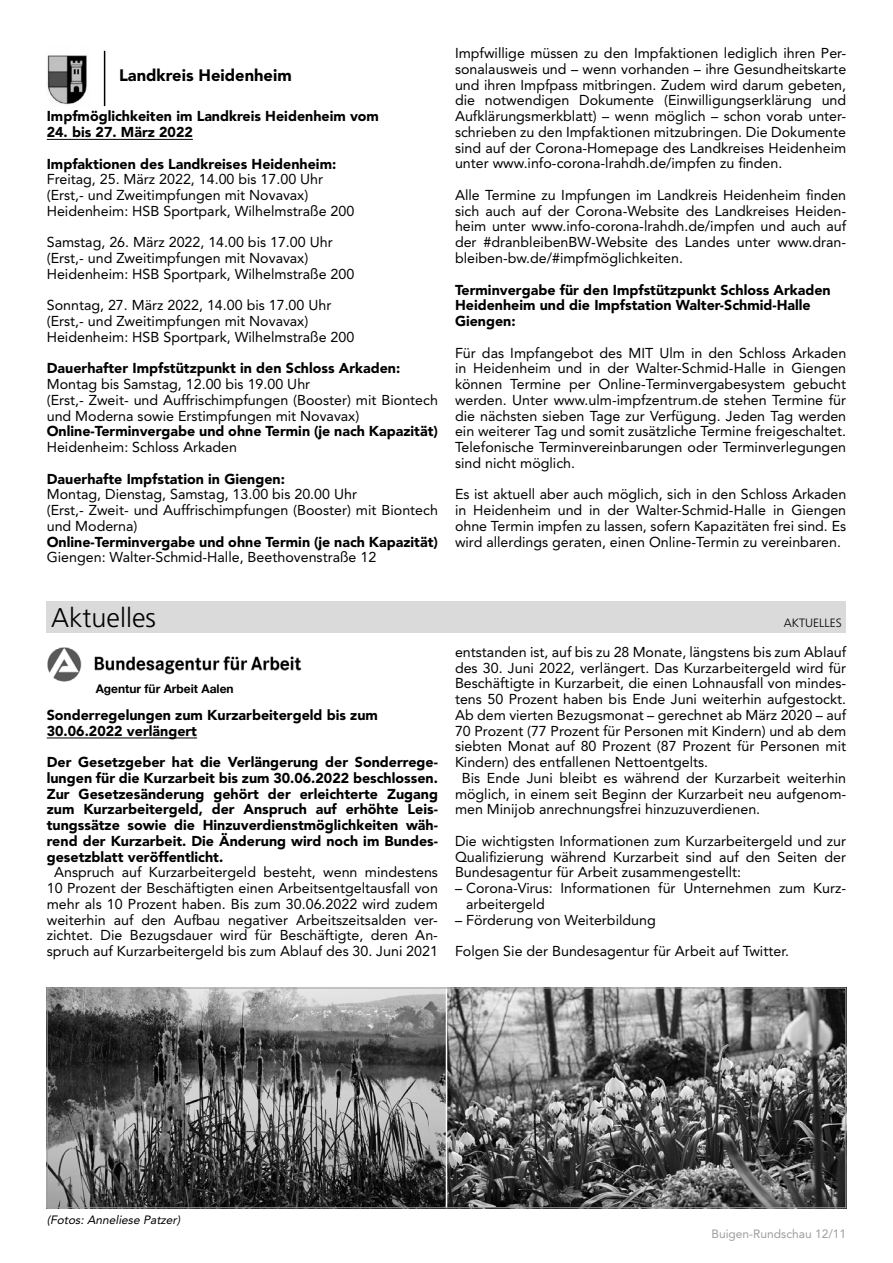
<style>
.page{position:relative;width:893px;height:1263px;background:#fff}
.page>*{position:absolute;margin:0;border:0;box-sizing:border-box;transform-origin:0 0}
.t1{font:300 27px "Frutiger";color:#000}
.t2{font:900 16.5px "Avenir";color:#000}
.t3{font:14.25px/15.8px "Avenir";color:#000}
.t4{font:900 14.25px/15.8px "Avenir";color:#000}
.t5{font:italic 12px "Avenir";color:#000}
.t6{font:12px "Avenir";color:#9d9d9c}
.t7{font:700 12px "Helvetica Neue";color:#000}
.t8{font:300 12px "Frutiger";color:#000}
</style>
<div class="page">
<img style="left:47px;top:55px;width:40px;height:50px">
<hr style="left:104px;top:51px;width:1px;height:55px;background:#000">
<hr style="left:47px;top:139px;width:146px;height:1px;background:#000">
<div style="left:47px;top:601px;width:799px;height:32px;background:#dadada"></div>
<img style="left:47px;top:647px;width:255px;height:35px">
<hr style="left:47px;top:738px;width:150px;height:1px;background:#000">
<img style="left:49px;top:990px;width:795px;height:216px">
<hr style="left:446px;top:988px;width:1px;height:220px;background:#fff">
<div style="left:47px;top:988px;width:799px;height:220px;border:1px solid #9d9d9c"></div>
<p class="t2" style="left:119px;top:65px;width:174px">Landkreis Heidenheim</p>
<p class="t4" style="left:47px;top:108px;width:334px">Impfmöglichkeiten im Landkreis Heidenheim vom</p>
<p class="t4" style="left:47px;top:124px;width:148px">24. bis 27. März 2022</p>
<p class="t4" style="left:47px;top:156px;width:291px">Impfaktionen des Landkreises Heidenheim:</p>
<p class="t3" style="left:47px;top:171px;width:309px">Freitag, 25. März 2022, 14.00 bis 17.00 Uhr (Erst,- und Zweitimpfungen mit Novavax)<br>Heidenheim: HSB Sportpark, Wilhelmstraße 200</p>
<p class="t3" style="left:47px;top:234px;width:309px">Samstag, 26. März 2022, 14.00 bis 17.00 Uhr (Erst,- und Zweitimpfungen mit Novavax)<br>Heidenheim: HSB Sportpark, Wilhelmstraße 200</p>
<p class="t3" style="left:47px;top:297px;width:309px">Sonntag, 27. März 2022, 14.00 bis 17.00 Uhr (Erst,- und Zweitimpfungen mit Novavax)<br>Heidenheim: HSB Sportpark, Wilhelmstraße 200</p>
<p class="t4" style="left:47px;top:360px;width:355px">Dauerhafter Impfstützpunkt in den Schloss Arkaden:</p>
<p class="t3" style="left:47px;top:376px;width:393px">Montag bis Samstag, 12.00 bis 19.00 Uhr<br>(Erst,- Zweit- und Auffrischimpfungen (Booster) mit Biontech und Moderna sowie Erstimpfungen mit Novavax)</p>
<p class="t4" style="left:47px;top:423px;width:393px">Online-Terminvergabe und ohne Termin (je nach Kapazität)</p>
<p class="t3" style="left:47px;top:439px;width:192px">Heidenheim: Schloss Arkaden</p>
<p class="t4" style="left:47px;top:471px;width:240px">Dauerhafte Impfstation in Giengen:</p>
<p class="t3" style="left:47px;top:486px;width:393px">Montag, Dienstag, Samstag, 13.00 bis 20.00 Uhr<br>(Erst,- Zweit- und Auffrischimpfungen (Booster) mit Biontech und Moderna)</p>
<p class="t4" style="left:47px;top:534px;width:393px">Online-Terminvergabe und ohne Termin (je nach Kapazität)</p>
<p class="t3" style="left:47px;top:549px;width:331px">Giengen: Walter-Schmid-Halle, Beethovenstraße 12</p>
<p class="t3" style="left:455px;top:45px;width:393px;text-align:justify">Impfwillige müssen zu den Impfaktionen lediglich ihren Per&shy;sonalausweis und – wenn vorhanden – ihre Gesundheitskarte und ihren Impfpass mitbringen. Zudem wird darum gebeten, die notwendigen Dokumente (Einwilligungserklärung und Aufklärungsmerkblatt) – wenn möglich – schon vorab unter&shy;schrieben zu den Impfaktionen mitzubringen. Die Dokumente sind auf der Corona-Homepage des Landkreises Heidenheim unter www.info-corona-lrahdh.de/impfen zu finden.</p>
<p class="t3" style="left:455px;top:187px;width:393px;text-align:justify">Alle Termine zu Impfungen im Landkreis Heidenheim finden sich auch auf der Corona-Website des Landkreises Heiden&shy;heim unter www.info-corona-lrahdh.de/impfen und auch auf der #dranbleibenBW-Website des Landes unter www.dran&shy;bleiben-bw.de/#impfmöglichkeiten.</p>
<p class="t4" style="left:455px;top:282px;width:377px">Terminvergabe für den Impfstützpunkt Schloss Arkaden<br>Heidenheim und die Impfstation Walter-Schmid-Halle<br>Giengen:</p>
<p class="t3" style="left:455px;top:345px;width:393px;text-align:justify">Für das Impfangebot des MIT Ulm in den Schloss Arkaden in Heidenheim und in der Walter-Schmid-Halle in Giengen können Termine per Online-Terminvergabesystem gebucht werden. Unter www.ulm-impfzentrum.de stehen Termine für die nächsten sieben Tage zur Verfügung. Jeden Tag werden ein weiterer Tag und somit zusätzliche Termine freigeschaltet.<br>Telefonische Terminvereinbarungen oder Terminverlegungen sind nicht möglich.</p>
<p class="t3" style="left:455px;top:486px;width:393px;text-align:justify">Es ist aktuell aber auch möglich, sich in den Schloss Arkaden in Heidenheim und in der Walter-Schmid-Halle in Giengen ohne Termin impfen zu lassen, sofern Kapazitäten frei sind. Es wird allerdings geraten, einen Online-Termin zu vereinbaren.</p>
<h1 class="t1" style="left:51px;top:602px;width:107px">Aktuelles</h1>
<p class="t8" style="left:784px;top:616px;width:59px">AKTUELLES</p>
<p class="t7" style="left:96px;top:681px;width:139px">Agentur für Arbeit Aalen</p>
<p class="t4" style="left:47px;top:707px;width:333px">Sonderregelungen zum Kurzarbeitergeld bis zum<br>30.06.2022 verlängert</p>
<p class="t4" style="left:47px;top:754px;width:393px;text-align:justify">Der Gesetzgeber hat die Verlängerung der Sonderrege&shy;lungen für die Kurzarbeit bis zum 30.06.2022 beschlossen.<br>Zur Gesetzesänderung gehört der erleichterte Zugang zum Kurzarbeitergeld, der Anspruch auf erhöhte Leis&shy;tungssätze sowie die Hinzuverdienstmöglichkeiten wäh&shy;rend der Kurzarbeit. Die Änderung wird noch im Bundes&shy;gesetzblatt veröffentlicht.</p>
<p class="t3" style="left:47px;top:864px;width:393px;text-align:center">Anspruch auf Kurzarbeitergeld besteht, wenn mindestens 10 Prozent der Beschäftigten einen Arbeitsentgeltausfall von mehr als 10 Prozent haben. Bis zum 30.06.2022 wird zudem weiterhin auf den Aufbau negativer Arbeitszeitsalden ver&shy;zichtet. Die Bezugsdauer wird für Beschäftigte, deren An&shy;spruch auf Kurzarbeitergeld bis zum Ablauf des 30. Juni 2021</p>
<p class="t3" style="left:455px;top:644px;width:393px">entstanden ist, auf bis zu 28 Monate, längstens bis zum Ablauf</p>
<p class="t3" style="left:455px;top:660px;width:393px">des 30. Juni 2022, verlängert. Das Kurzarbeitergeld wird für</p>
<p class="t3" style="left:455px;top:675px;width:393px">Beschäftigte in Kurzarbeit, die einen Lohnausfall von mindes-</p>
<p class="t3" style="left:455px;top:691px;width:393px">tens 50 Prozent haben bis Ende Juni weiterhin aufgestockt.</p>
<p class="t3" style="left:455px;top:707px;width:393px">Ab dem vierten Bezugsmonat – gerechnet ab März 2020 – auf</p>
<p class="t3" style="left:455px;top:723px;width:393px">70 Prozent (77 Prozent für Personen mit Kindern) und ab dem</p>
<p class="t3" style="left:455px;top:738px;width:393px">siebten Monat auf 80 Prozent (87 Prozent für Personen mit</p>
<p class="t3" style="left:455px;top:754px;width:255px">Kindern) des entfallenen Nettoentgelts.</p>
<p class="t3" style="left:462px;top:770px;width:386px">Bis Ende Juni bleibt es während der Kurzarbeit weiterhin</p>
<p class="t3" style="left:455px;top:786px;width:393px">möglich, in einem seit Beginn der Kurzarbeit neu aufgenom-</p>
<p class="t3" style="left:455px;top:801px;width:307px">men Minijob anrechnungsfrei hinzuzuverdienen.</p>
<p class="t3" style="left:455px;top:833px;width:393px;text-align:justify">Die wichtigsten Informationen zum Kurzarbeitergeld und zur Qualifizierung während Kurzarbeit sind auf den Seiten der Bundesagentur für Arbeit zusammengestellt:</p>
<p class="t3" style="left:466px;top:880px;width:382px;text-indent:-11px">– Corona-Virus: Informationen für Unternehmen zum Kurz&shy;arbeitergeld</p>
<p class="t3" style="left:455px;top:912px;width:202px">– Förderung von Weiterbildung</p>
<p class="t3" style="left:455px;top:943px;width:335px">Folgen Sie der Bundesagentur für Arbeit auf Twitter.</p>
<p class="t5" style="left:47px;top:1212px;width:137px">(Fotos: Anneliese Patzer)</p>
<p class="t6" style="left:711px;top:1227px;width:136px">Buigen-Rundschau 12/11</p>
</div>
